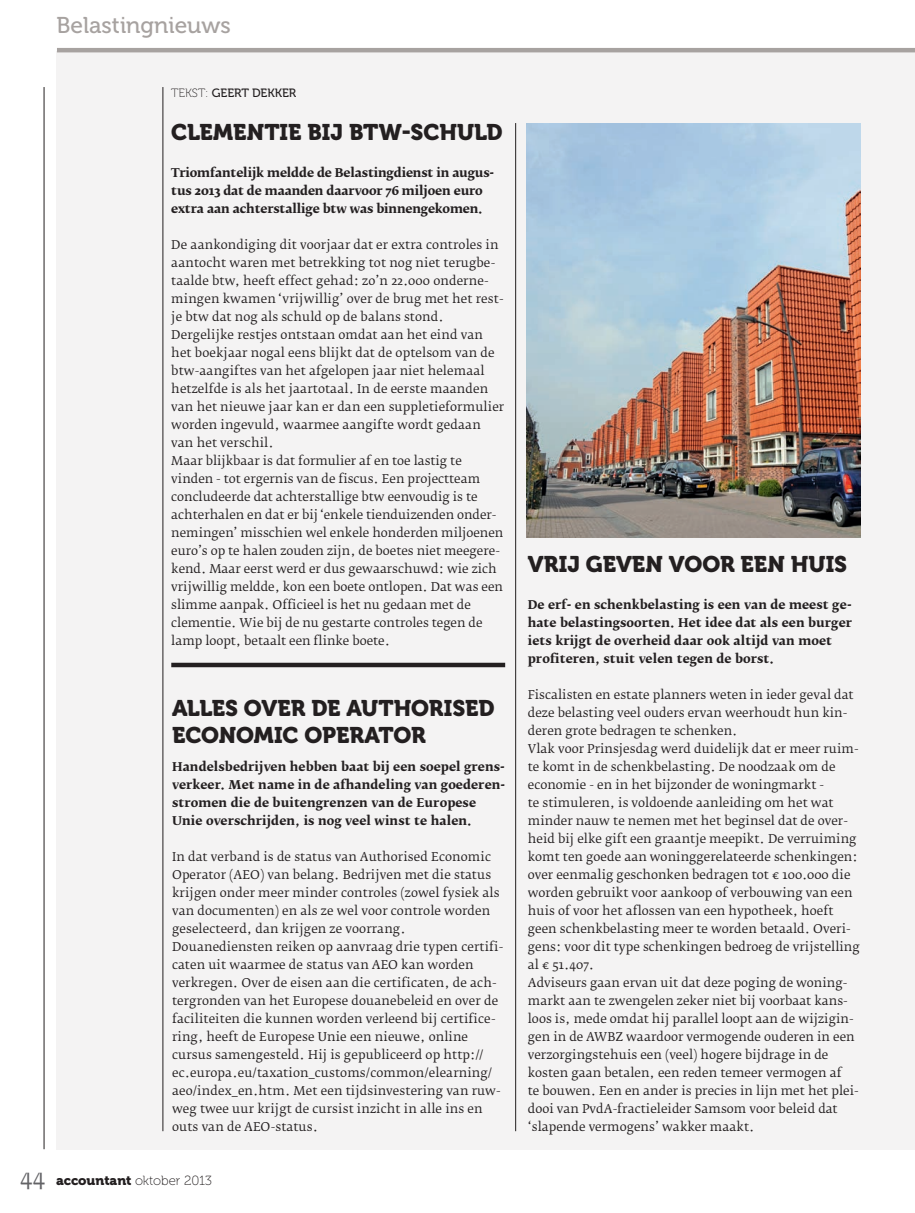
<style>
.page{position:relative;width:915px;height:1213px;background:#fff}
.page>*{position:absolute;margin:0;border:0;box-sizing:border-box;transform-origin:0 0}
.t1{font:22.8px "Museo 500";color:#a7a2a0}
.t2{font:22.5px/27px "Museo 900";color:#231f20}
.t3{font:13.2px "Museo 100";color:#231f20}
.t4{font:12px/18px "Fedra Serif B Std";letter-spacing:.005em;color:#231f20}
.t5{font:700 12px/18px "Fedra Serif B Std";letter-spacing:.005em;color:#231f20}
.t6{font:700 12px/18px "Fedra Serif B Std";letter-spacing:-.015em;color:#231f20}
.t7{font:12px "Museo 500";color:#231f20}
.s1{font-family:"Museo 100"}
.s2{font-family:"Fedra Serif B Std";font-size:22.5px;color:#636366}
.s3{font-family:"Museo 900"}
</style>
<div class="page">
<div style="left:56px;top:51px;width:859px;height:1098px;background:#f4f3f3"></div>
<hr style="left:57px;top:48px;width:858px;height:4px;background:#a7a2a0">
<hr style="left:515px;top:123px;width:1px;height:1008px;background:#231f20">
<hr style="left:44px;top:87px;width:1px;height:1062px;background:#231f20">
<hr style="left:163px;top:87px;width:1px;height:1044px;background:#231f20">
<img style="left:526px;top:123px;width:334px;height:414px">
<hr style="left:171px;top:663px;width:334px;height:4px;background:#231f20">
<h1 class="t1" style="left:56px;top:13px;width:176px">Belastingnieuws</h1>
<p class="t7" style="left:171px;top:87px;width:127px"><span class="s1">TEKST:</span> GEERT DEKKER</p>
<h2 class="t2" style="left:171px;top:120px;width:333px">CLEMENTIE BIJ BTW-SCHULD</h2>
<p class="t6" style="left:171px;top:164px;width:324px">Triomfantelijk meldde de Belastingdienst in augus&shy;tus 2013 dat de maanden daarvoor 76 miljoen euro extra aan achterstallige btw was binnengekomen.</p>
<p class="t4" style="left:171px;top:237px;width:334px">De aankondiging dit voorjaar dat er extra controles in aantocht waren met betrekking tot nog niet terugbe&shy;taalde btw, heeft effect gehad: zo’n 22.000 onderne&shy;mingen kwamen ‘vrijwillig’ over de brug met het rest&shy;je btw dat nog als schuld op de balans stond.<br>Dergelijke restjes ontstaan omdat aan het eind van het boekjaar nogal eens blijkt dat de optelsom van de btw-aangiftes van het afgelopen jaar niet helemaal hetzelfde is als het jaartotaal. In de eerste maanden van het nieuwe jaar kan er dan een suppletieformulier worden ingevuld, waarmee aangifte wordt gedaan van het verschil.<br>Maar blijkbaar is dat formulier af en toe lastig te vinden - tot ergernis van de fiscus. Een projectteam concludeerde dat achterstallige btw eenvoudig is te achterhalen en dat er bij ‘enkele tienduizenden onder&shy;nemingen’ misschien wel enkele honderden miljoenen euro’s op te halen zouden zijn, de boetes niet meegere&shy;kend. Maar eerst werd er dus gewaarschuwd: wie zich vrijwillig meldde, kon een boete ontlopen. Dat was een slimme aanpak. Officieel is het nu gedaan met de clementie. Wie bij de nu gestarte controles tegen de lamp loopt, betaalt een flinke boete.</p>
<h2 class="t2" style="left:172px;top:697px;width:324px">ALLES OVER DE AUTHORISED<br>ECONOMIC OPERATOR</h2>
<p class="t5" style="left:172px;top:758px;width:334px">Handelsbedrijven hebben baat bij een soepel grens&shy;verkeer. Met name in de afhandeling van goederen&shy;stromen die de buitengrenzen van de Europese Unie overschrijden, is nog veel winst te halen.</p>
<p class="t4" style="left:172px;top:849px;width:333px">In dat verband is de status van Authorised Economic Operator (AEO) van belang. Bedrijven met die status krijgen onder meer minder controles (zowel fysiek als van documenten) en als ze wel voor controle worden geselecteerd, dan krijgen ze voorrang.<br>Douanediensten reiken op aanvraag drie typen certifi&shy;caten uit waarmee de status van AEO kan worden verkregen. Over de eisen aan die certificaten, de ach&shy;tergronden van het Europese douanebeleid en over de faciliteiten die kunnen worden verleend bij certifice&shy;ring, heeft de Europese Unie een nieuwe, online cursus samengesteld. Hij is gepubliceerd op http:// ec.europa.eu/taxation_customs/common/elearning/ aeo/index_en.htm. Met een tijdsinvestering van ruw&shy;weg twee uur krijgt de cursist inzicht in alle ins en outs van de AEO-status.</p>
<p class="t3" style="left:20px;top:1175px;width:193px"><span class="s2">44</span> <span class="s3">accountant</span> oktober 2013</p>
<h2 class="t2" style="left:528px;top:552px;width:321px">VRIJ GEVEN VOOR EEN HUIS</h2>
<p class="t5" style="left:528px;top:596px;width:326px">De erf- en schenkbelasting is een van de meest ge&shy;hate belastingsoorten. Het idee dat als een burger iets krijgt de overheid daar ook altijd van moet profiteren, stuit velen tegen de borst.</p>
<p class="t4" style="left:528px;top:687px;width:333px">Fiscalisten en estate planners weten in ieder geval dat deze belasting veel ouders ervan weerhoudt hun kin&shy;deren grote bedragen te schenken.<br>Vlak voor Prinsjesdag werd duidelijk dat er meer ruim&shy;te komt in de schenkbelasting. De noodzaak om de economie - en in het bijzonder de woningmarkt -<br>te stimuleren, is voldoende aanleiding om het wat minder nauw te nemen met het beginsel dat de over&shy;heid bij elke gift een graantje meepikt. De verruiming komt ten goede aan woninggerelateerde schenkingen: over eenmalig geschonken bedragen tot € 100.000 die worden gebruikt voor aankoop of verbouwing van een huis of voor het aflossen van een hypotheek, hoeft geen schenkbelasting meer te worden betaald. Overi&shy;gens: voor dit type schenkingen bedroeg de vrijstelling al € 51.407.<br>Adviseurs gaan ervan uit dat deze poging de woning&shy;markt aan te zwengelen zeker niet bij voorbaat kans&shy;loos is, mede omdat hij parallel loopt aan de wijzigin&shy;gen in de AWBZ waardoor vermogende ouderen in een verzorgingstehuis een (veel) hogere bijdrage in de kosten gaan betalen, een reden temeer vermogen af<br>te bouwen. Een en ander is precies in lijn met het plei&shy;dooi van PvdA-fractieleider Samsom voor beleid dat ‘slapende vermogens’ wakker maakt.</p>
</div>
